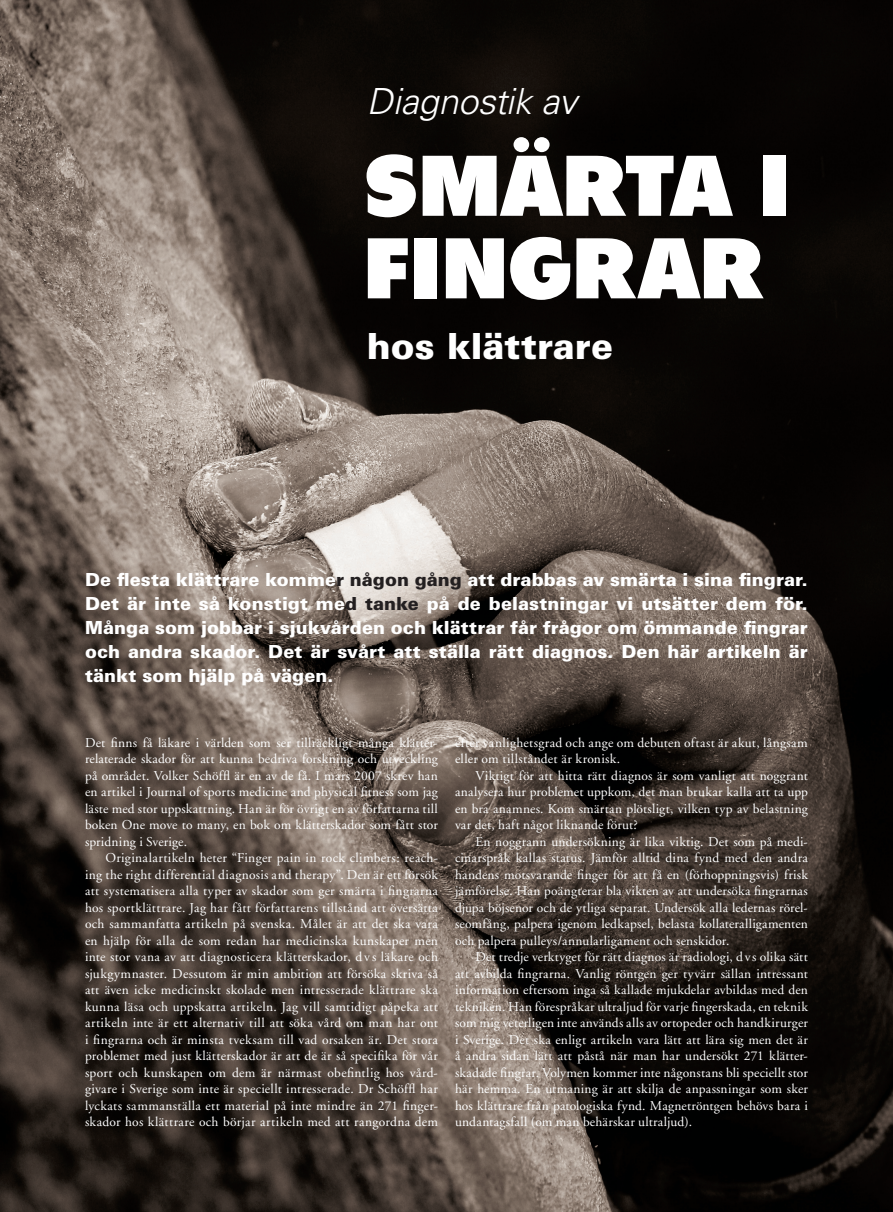
<style>
.page{position:relative;width:893px;height:1212px;background:#fff}
.page>*{position:absolute;margin:0;border:0;box-sizing:border-box;transform-origin:0 0}
.t1{font:700 90px/82.5px "Flyer EF";letter-spacing:-.005em;color:#fff}
.t2{font:italic 300 36px "Univers";letter-spacing:-.01em;color:#fff}
.t3{font:900 36px "Univers";color:#fff}
.t4{font:900 18px/24px "Univers";color:#fff;text-align:justify}
.t5{font:13.5px/16.5px "Adobe Garamond";letter-spacing:.015em;color:#fff;text-align:justify}
.s1{color:#231f20}
</style>
<div class="page">
<img style="left:0;top:0;width:893px;height:1212px">
<h2 class="t2" style="left:367px;top:79px;width:211px">Diagnostik av</h2>
<h1 class="t1" style="left:364px;top:145px;width:428px">SMÄRTA I<br>FINGRAR</h1>
<h2 class="t3" style="left:367px;top:323px;width:248px">hos klättrare</h2>
<p class="t4" style="left:85px;top:568px;width:724px">De flesta klättrare komme<span class="s1">r någon gång</span> att drabbas av smärta i sina fingrar.<br>Det är inte så konstigt me<span class="s1">d tanke</span> på de belastningar vi utsätter dem för.<br>Många som jobbar i sjukvården och klättrar får frågor om ömmande fingrar och andra skador. Det är svårt att ställa rätt diagnos. Den här artikeln är tänkt som hjälp på vägen.</p>
<p class="t5" style="left:85px;top:735px;width:354px">Det finns få läkare i världen som ser tillräckligt många klätter&shy;relaterade skador för att kunna bedriva forskning och utveckling på området. Volker Schöffl är en av de få. I mars 2007 skrev han en artikel i Journal of sports medicine and physical fitness som jag läste med stor uppskattning. Han är för övrigt en av författarna till boken One move to many, en bok om klätterskador som fått stor spridning i Sverige.</p>
<p class="t5" style="left:85px;top:850px;width:354px;text-indent:20px">Originalartikeln heter “Finger pain in rock climbers: reach&shy;ing the right differential diagnosis and therapy”. Den är ett försök att systematisera alla typer av skador som ger smärta i fingrarna hos sportklättrare. Jag har fått författarens tillstånd att översätta och sammanfatta artikeln på svenska. Målet är att det ska vara en hjälp för alla de som redan har medicinska kunskaper men inte stor vana av att diagnosticera klätterskador, d v s läkare och sjukgymnaster. Dessutom är min ambition att försöka skriva så att även icke medicinskt skolade men intresserade klättrare ska kunna läsa och uppskatta artikeln. Jag vill samtidigt påpeka att artikeln inte är ett alternativ till att söka vård om man har ont i fingrarna och är minsta tveksam till vad orsaken är. Det stora problemet med just klätterskador är att de är så specifika för vår sport och kunskapen om dem är närmast obefintlig hos vård&shy;givare i Sverige som inte är speciellt intresserade. Dr Schöffl har lyckats sammanställa ett material på inte mindre än 271 finger&shy;skador hos klättrare och börjar artikeln med att rangordna dem</p>
<p class="t5" style="left:455px;top:735px;width:354px">efter vanlighetsgrad och ange om debuten oftast är akut, långsam eller om tillståndet är kronisk.</p>
<p class="t5" style="left:455px;top:768px;width:354px;text-indent:20px">Viktigt för att hitta rätt diagnos är som vanligt att noggrant analysera hur problemet uppkom, det man brukar kalla att ta upp en bra anamnes. Kom smärtan plötsligt, vilken typ av belastning var det, haft något liknande förut?</p>
<p class="t5" style="left:455px;top:834px;width:354px;text-indent:20px">En noggrann undersökning är lika viktig. Det som på medi&shy;cinarspråk kallas status. Jämför alltid dina fynd med den andra handens motsvarande finger för att få en (förhoppningsvis) frisk jämförelse. Han poängterar bla vikten av att undersöka fingrarnas djupa böjsenor och de ytliga separat. Undersök alla ledernas rörel&shy;seomfång, palpera igenom ledkapsel, belasta kollateralligamenten och palpera pulleys/annularligament och senskidor.</p>
<p class="t5" style="left:455px;top:949px;width:354px;text-indent:20px">Det tredje verktyget för rätt diagnos är radiologi, dv s olika sätt att avbilda fingrarna. Vanlig röntgen ger tyvärr sällan intressant information eftersom inga så kallade mjukdelar avbildas med den tekniken. Han förespråkar ultraljud för varje fingerskada, en teknik som mig veterligen inte används alls av ortopeder och handkirurger i Sverige. Det ska enligt artikeln vara lätt att lära sig men det är å andra sidan lätt att påstå när man har undersökt 271 klätter&shy;skadade fingrar. Volymen kommer inte någonstans bli speciellt stor här hemma. En utmaning är att skilja de anpassningar som sker hos klättrare från patologiska fynd. Magnetröntgen behövs bara i undantagsfall (om man behärskar ultraljud).</p>
</div>
